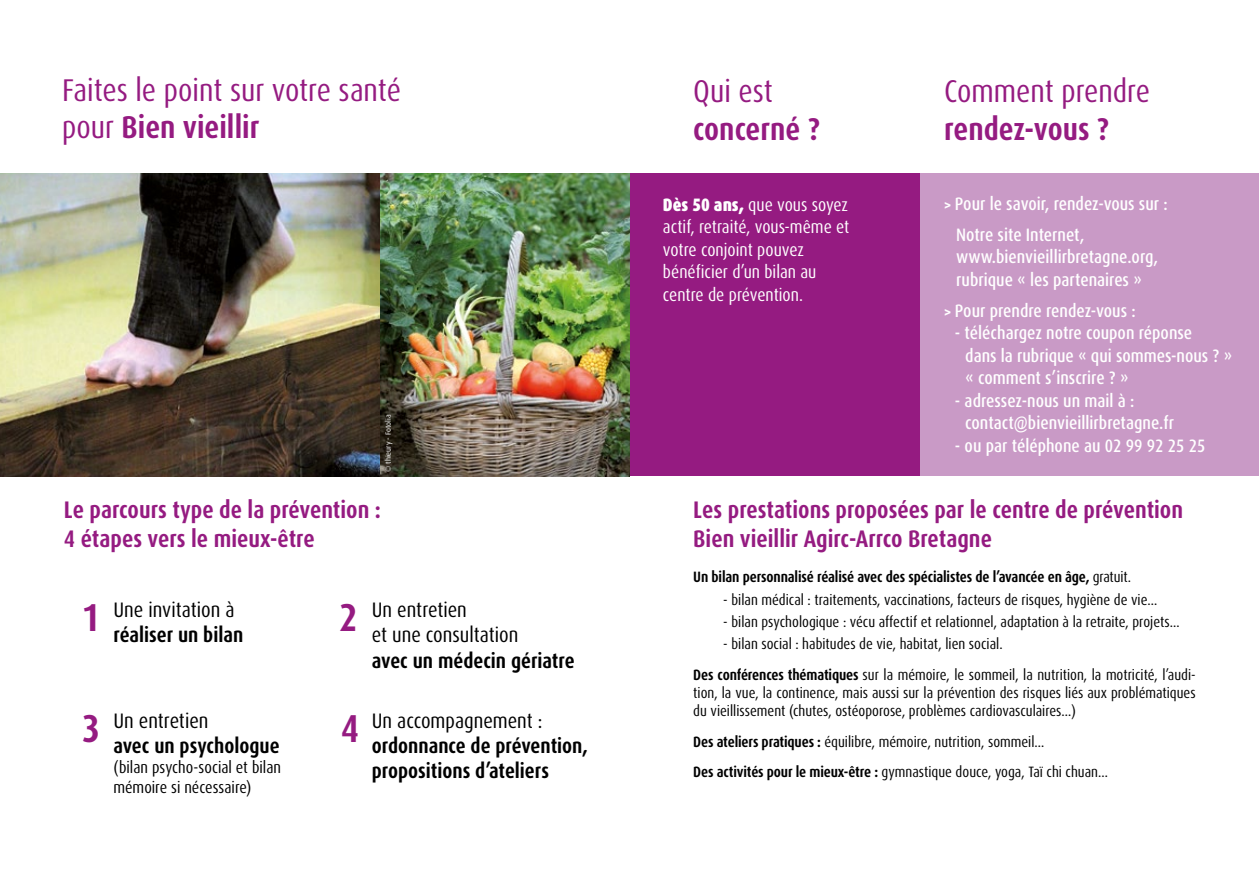
<style>
.page{position:relative;width:1259px;height:893px;background:#fff}
.page>*{position:absolute;margin:0;border:0;box-sizing:border-box;transform-origin:0 0}
.t1{font:700 condensed 39px "Dax OT";color:#951b81}
.t2{font:condensed 31.5px/37.8px "Dax OT";color:#951b81}
.t3{font:700 condensed 31.5px "Dax OT";color:#951b81}
.t4{font:700 condensed 24px/28.8px "Dax OT";color:#951b81}
.t5{font:700 condensed 21px/25.2px "Dax OT";color:#000}
.t6{font:condensed 21px/25.2px "Dax OT";color:#000}
.t7{font:500 condensed 18px/22.5px "Dax OT";color:#fff}
.t8{font:condensed 18px/22.5px "Dax OT";color:#fff}
.t9{font:condensed 16.5px/19.8px "Dax OT";color:#000}
.t10{font:condensed 15px/30.8px "Dax OT";color:#000}
.t11{font:700 condensed 15px "Dax OT";letter-spacing:-.01em;color:#000}
.t12{font:7.5px "Dax";color:#fff}
.s1{font-weight:700}
.s2{font-weight:900}
.s3{font-weight:800;font-size:15px}
.s4{font-weight:400}
</style>
<div class="page">
<div style="left:919px;top:173px;width:340px;height:303px;background:#c99ac6"></div>
<div style="left:629px;top:173px;width:290px;height:303px;background:#951b81"></div>
<img style="left:0;top:173px;width:380px;height:303px">
<img style="left:380px;top:173px;width:249px;height:303px">
<h2 class="t2" style="left:62px;top:71px;width:340px">Faites le point sur votre santé pour <span class="s1">Bien vieillir</span></h2>
<p class="t12" style="left:384px;top:472px;width:59px;rotate:-90deg">© thieury - Fotolia</p>
<h3 class="t4" style="left:64px;top:496px;width:319px">Le parcours type de la prévention :<br>4 étapes vers le mieux-être</h3>
<h1 class="t1" style="left:82px;top:593px;width:20px">1</h1>
<h3 class="t6" style="left:113px;top:597px;width:123px">Une invitation à</h3>
<h3 class="t5" style="left:113px;top:623px;width:131px">réaliser un bilan</h3>
<h1 class="t1" style="left:339px;top:593px;width:20px">2</h1>
<h3 class="t6" style="left:372px;top:597px;width:148px">Un entretien<br>et une consultation</h3>
<h3 class="t5" style="left:372px;top:648px;width:204px">avec un médecin gériatre</h3>
<h3 class="t6" style="left:113px;top:708px;width:97px">Un entretien</h3>
<h3 class="t5" style="left:113px;top:733px;width:168px">avec un psychologue</h3>
<p class="t9" style="left:113px;top:757px;width:169px">(bilan psycho-social et bilan mémoire si nécessaire)</p>
<h1 class="t1" style="left:82px;top:703px;width:20px">3</h1>
<h1 class="t1" style="left:341px;top:703px;width:20px">4</h1>
<h3 class="t6" style="left:372px;top:708px;width:172px">Un accompagnement :</h3>
<h3 class="t5" style="left:372px;top:733px;width:218px">ordonnance de prévention, propositions d’ateliers</h3>
<h2 class="t2" style="left:693px;top:73px;width:81px">Qui est</h2>
<h2 class="t3" style="left:693px;top:109px;width:128px">concerné ?</h2>
<h2 class="t2" style="left:944px;top:73px;width:207px">Comment prendre</h2>
<h2 class="t3" style="left:944px;top:109px;width:166px">rendez-vous ?</h2>
<p class="t8" style="left:663px;top:193px;width:188px"><span class="s2">Dès 50 ans,</span> que vous soyez actif, retraité, vous-même et votre conjoint pouvez bénéficier d’un bilan au centre de prévention.</p>
<p class="t7" style="left:956px;top:188px;width:213px;line-height:31px;text-indent:-12px"><span class="s3">&gt;</span> Pour le savoir, rendez-vous sur :<br>Notre site Internet,</p>
<p class="t7" style="left:956px;top:246px;width:203px">www.bienvieillirbretagne.org, rubrique « les partenaires »</p>
<p class="t7" style="left:944px;top:299px;width:193px"><span class="s3">&gt;</span> Pour prendre rendez-vous :</p>
<p class="t7" style="left:965px;top:322px;width:269px;text-indent:-10px">- téléchargez notre coupon réponse<br>dans la rubrique « qui sommes-nous ? » « comment s’inscrire ? »</p>
<p class="t7" style="left:965px;top:389px;width:210px;text-indent:-10px">- adressez-nous un mail à : contact@bienvieillirbretagne.fr</p>
<p class="t7" style="left:955px;top:434px;width:252px">- ou par téléphone au 02 99 92 25 25</p>
<h3 class="t4" style="left:693px;top:496px;width:491px">Les prestations proposées par le centre de prévention<br>Bien vieillir Agirc-Arrco Bretagne</h3>
<p class="t11" style="left:693px;top:567px;width:439px">Un bilan personnalisé réalisé avec des spécialistes de l’avancée en âge, <span class="s4">gratuit.</span></p>
<p class="t10" style="left:723px;top:584px;width:435px">- bilan médical : traitements, vaccinations, facteurs de risques, hygiène de vie…</p>
<p class="t10" style="left:723px;top:606px;width:458px">- bilan psychologique : vécu affectif et relationnel, adaptation à la retraite, projets…</p>
<p class="t10" style="left:693px;top:629px;width:504px;text-indent:30px">- bilan social : habitudes de vie, habitat, lien social.<br><span class="s1">Des conférences thématiques</span> sur la mémoire, le sommeil, la nutrition, la motricité, l’audi-</p>
<p class="t10" style="left:693px;top:684px;width:504px;line-height:18px">tion, la vue, la continence, mais aussi sur la prévention des risques liés aux problématiques du vieillissement (chutes, ostéoporose, problèmes cardiovasculaires…)</p>
<p class="t10" style="left:693px;top:726px;width:416px"><span class="s1">Des ateliers pratiques :</span> équilibre, mémoire, nutrition, sommeil…<br><span class="s1">Des activités pour le mieux-être :</span> gymnastique douce, yoga, Taï chi chuan…</p>
</div>
